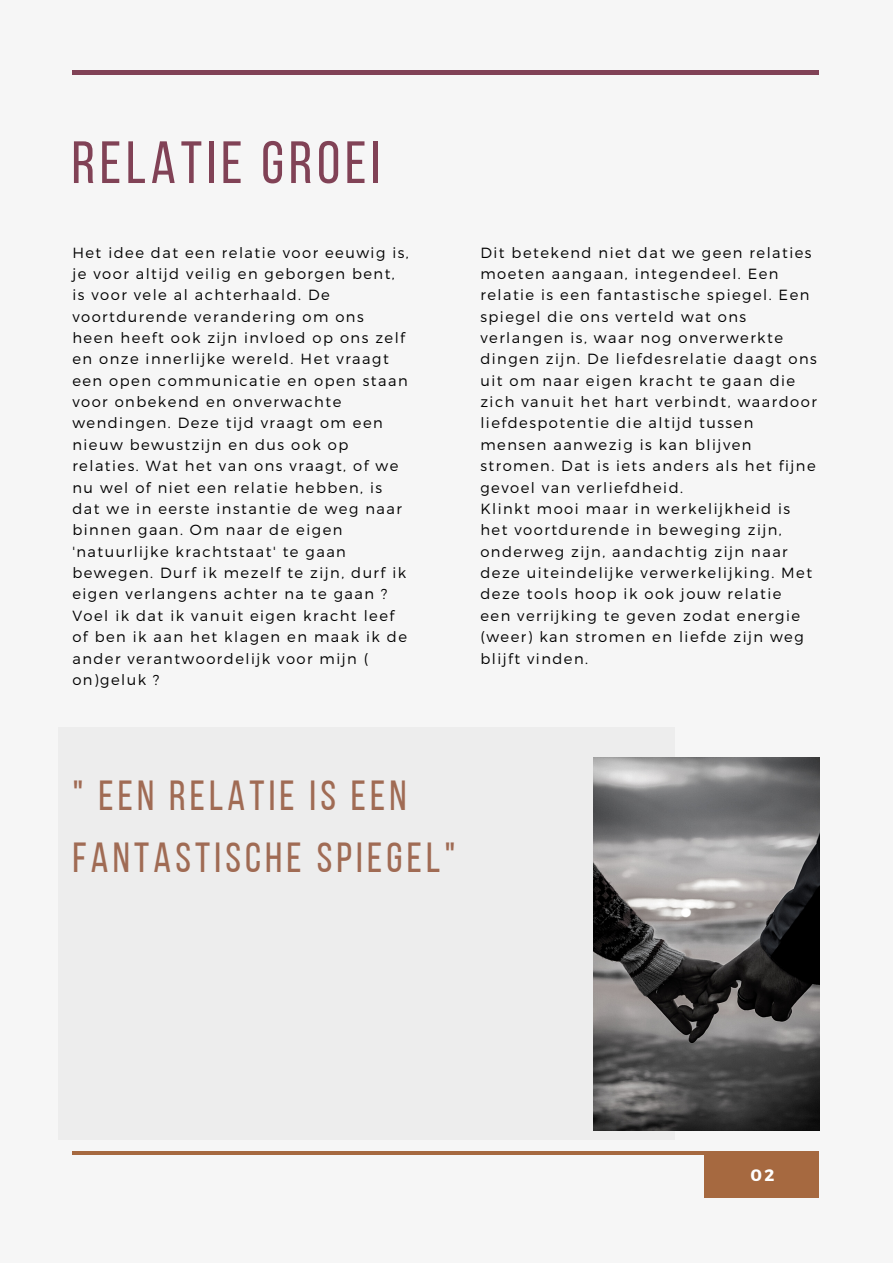
<style>
.page{position:relative;width:893px;height:1264px;background:#fff}
.page>*{position:absolute;margin:0;border:0;box-sizing:border-box;transform-origin:0 0}
.t1{font:59.55px "Bebas Neue";letter-spacing:.08em;color:#814256}
.t2{font:42px/61.8px "Bebas Neue";letter-spacing:.1em;color:#a06b54}
.t3{font:700 16.5px "Montserrat";color:#fff}
.t4{font:300 14.7px/21.3px "Montserrat";letter-spacing:.1em;color:#000}
</style>
<div class="page">
<div style="left:0;top:0;width:892px;height:1262px;background:#f6f6f6"></div>
<hr style="left:72px;top:71px;width:747px;height:3px;background:#814256">
<div style="left:704px;top:1151px;width:114px;height:46px;background:#a66940"></div>
<hr style="left:72px;top:1151px;width:747px;height:3px;background:#a66940">
<div style="left:58px;top:727px;width:616px;height:412px;background:#ededed"></div>
<img style="left:593px;top:757px;width:226px;height:373px">
<p class="t1" style="left:72px;top:138px;width:310px">RELATIE GROEI</p>
<p class="t4" style="left:72px;top:241px;width:338px">Het idee dat een relatie voor eeuwig is, je voor altijd veilig en geborgen bent, is voor vele al achterhaald. De voortdurende verandering om ons<br>heen heeft ook zijn invloed op ons zelf en onze innerlijke wereld. Het vraagt een open communicatie en open staan voor onbekend en onverwachte wendingen. Deze tijd vraagt om een nieuw bewustzijn en dus ook op relaties. Wat het van ons vraagt, of we nu wel of niet een relatie hebben, is dat we in eerste instantie de weg naar binnen gaan. Om naar de eigen 'natuurlijke krachtstaat' te gaan bewegen. Durf ik mezelf te zijn, durf ik eigen verlangens achter na te gaan ?<br>Voel ik dat ik vanuit eigen kracht leef of ben ik aan het klagen en maak ik de ander verantwoordelijk voor mijn ( on)geluk ?</p>
<p class="t4" style="left:480px;top:241px;width:338px">Dit betekend niet dat we geen relaties moeten aangaan, integendeel. Een relatie is een fantastische spiegel. Een spiegel die ons verteld wat ons verlangen is, waar nog onverwerkte dingen zijn. De liefdesrelatie daagt ons uit om naar eigen kracht te gaan die zich vanuit het hart verbindt, waardoor liefdespotentie die altijd tussen mensen aanwezig is kan blijven stromen. Dat is iets anders als het fijne gevoel van verliefdheid.</p>
<p class="t4" style="left:480px;top:497px;width:333px">Klinkt mooi maar in werkelijkheid is het voortdurende in beweging zijn, onderweg zijn, aandachtig zijn naar deze uiteindelijke verwerkelijking. Met deze tools hoop ik ook jouw relatie een verrijking te geven zodat energie (weer) kan stromen en liefde zijn weg blijft vinden.</p>
<p class="t2" style="left:72px;top:768px;width:384px">" EEN RELATIE IS EEN<br>FANTASTISCHE SPIEGEL"</p>
<p class="t3" style="left:750px;top:1164px;width:25px">02</p>
</div>
